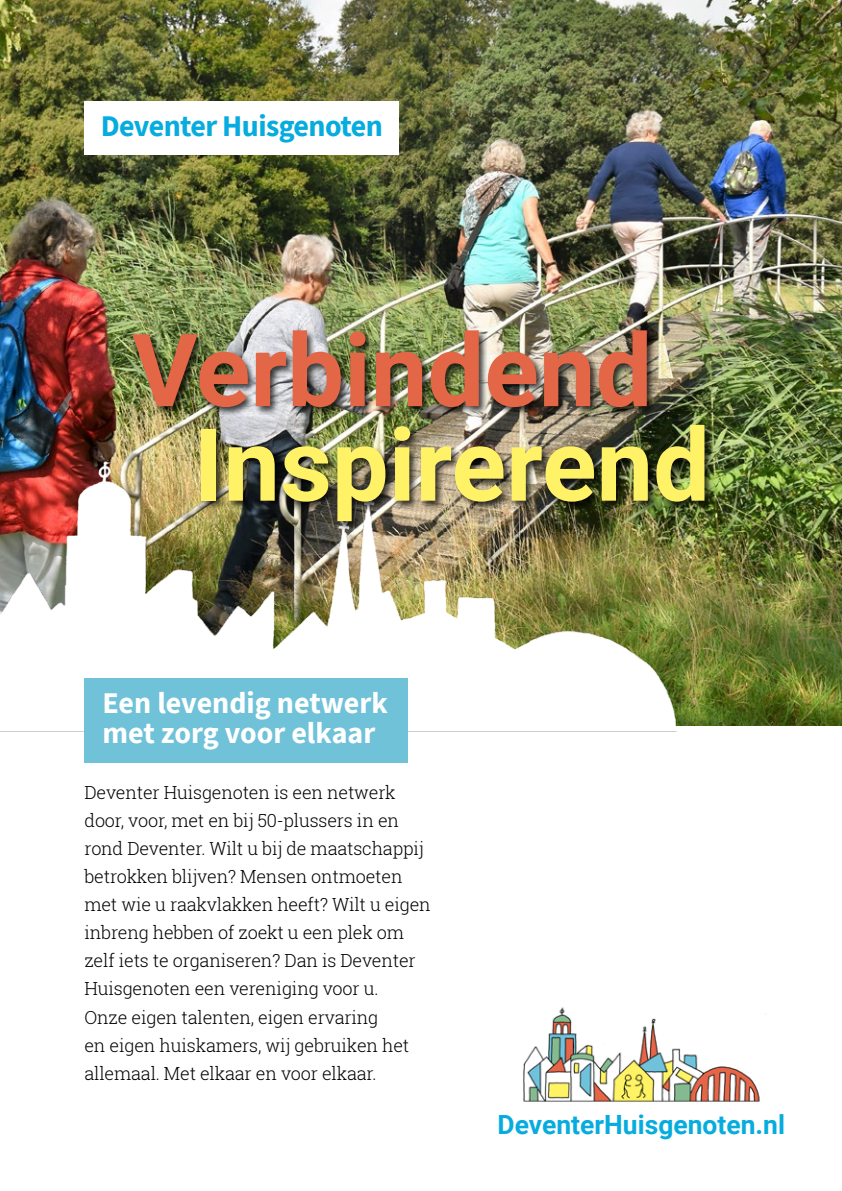
<style>
.page{position:relative;width:842px;height:1191px;background:#fff}
.page>*{position:absolute;margin:0;border:0;box-sizing:border-box;transform-origin:0 0}
.t1{font:700 101px "Roboto";color:#fff266}
.t2{font:700 101px "Roboto";color:#e36647}
.t3{font:700 30px/30px "Source Sans Pro";color:#fff}
.t4{font:700 30px "Source Sans Pro";letter-spacing:-.02em;color:#07acdf}
.t5{font:700 26.4px "Roboto";color:#07acdf}
.t6{font:300 18px/28px "Roboto Slab";letter-spacing:-.01em;color:#000}
</style>
<div class="page">
<img style="left:1px;top:0;width:841px;height:726px">
<img style="left:1px;top:434px;width:728px;height:298px">
<img style="left:523px;top:1007px;width:237px;height:95px">
<div style="left:84px;top:678px;width:324px;height:84px;background:#70c2d9"></div>
<div style="left:84px;top:101px;width:315px;height:53px;background:#fff"></div>
<div style="left:131px;top:329px;width:583px;height:201px;background:#000;opacity:.75"></div>
<hr style="left:0;top:0;width:1px;height:1191px;background:#70c2d9">
<img style="left:0;top:0;width:1px;height:685px">
<h2 class="t4" style="left:101px;top:106px;width:284px">Deventer Huisgenoten</h2>
<h1 class="t2" style="left:132px;top:299px;width:522px">Verbindend</h1>
<h1 class="t1" style="left:194px;top:394px;width:517px">Inspirerend</h1>
<h2 class="t3" style="left:102px;top:688px;width:287px">Een levendig netwerk met zorg voor elkaar</h2>
<p class="t6" style="left:84px;top:778px;width:348px">Deventer Huisgenoten is een netwerk door, voor, met en bij 50-plussers in en rond Deventer. Wilt u bij de maatschappij betrokken blijven? Mensen ontmoeten met wie u raakvlakken heeft? Wilt u eigen inbreng hebben of zoekt u een plek om zelf iets te organiseren? Dan is Deventer Huisgenoten een vereniging voor u.<br>Onze eigen talenten, eigen ervaring<br>en eigen huiskamers, wij gebruiken het allemaal. Met elkaar en voor elkaar.</p>
<h3 class="t5" style="left:498px;top:1106px;width:289px">DeventerHuisgenoten.nl</h3>
</div>
